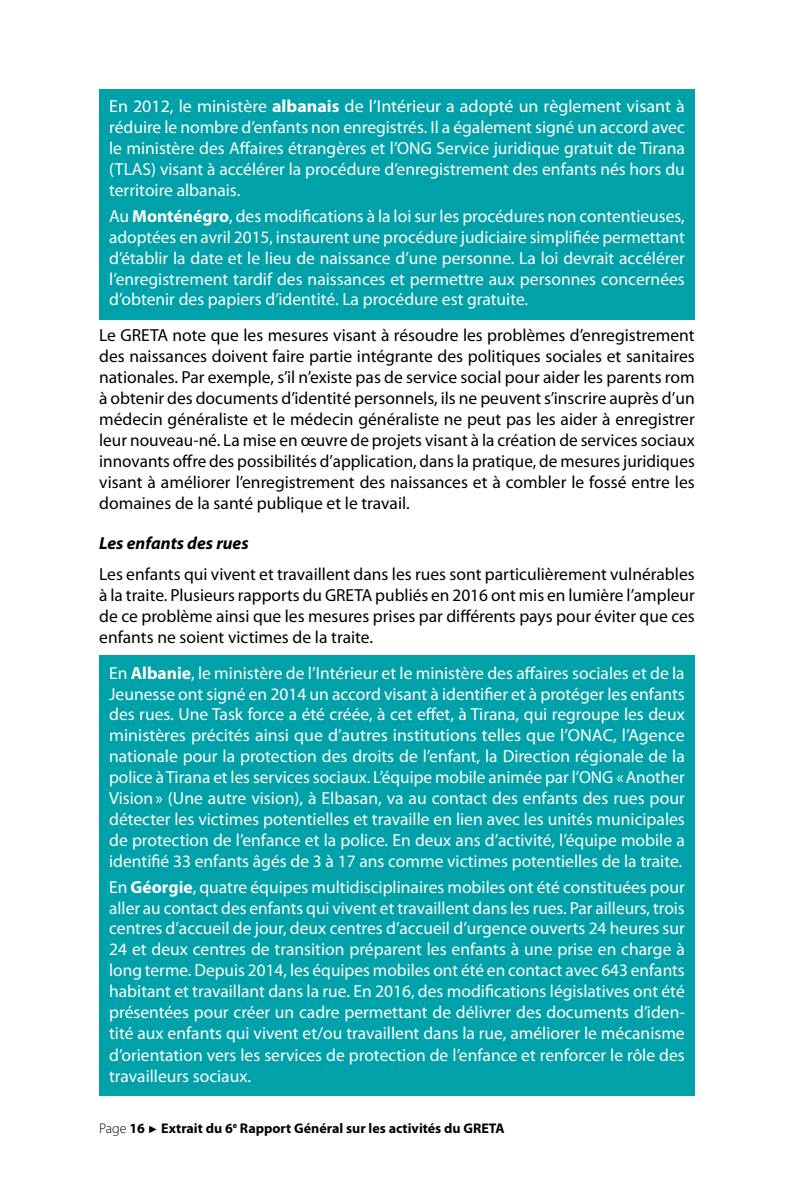
<style>
.page{position:relative;width:794px;height:1191px;background:#fff}
.page>*{position:absolute;margin:0;border:0;box-sizing:border-box;transform-origin:0 0}
.t1{font:17.5px/20.8px "Myriad Pro";color:#fff;text-align:justify}
.t2{font:17.5px/20.8px "Myriad Pro";color:#000;text-align:justify}
.t3{font:italic 700 17.5px "Myriad Pro";color:#000}
.t4{font:700 14px "Myriad Pro";color:#000}
.s1{font-weight:700}
.s2{font-weight:300}
.s3{font-family:"Arial";font-weight:400;font-size:10.5px}
</style>
<div class="page">
<div style="left:99px;top:89px;width:595px;height:121px;background:#00a1a9"></div>
<div style="left:99px;top:199px;width:595px;height:121px;background:#00a1a9"></div>
<div style="left:99px;top:655px;width:595px;height:226px;background:#00a1a9"></div>
<div style="left:99px;top:869px;width:595px;height:227px;background:#00a1a9"></div>
<p class="t1" style="left:109px;top:96px;width:577px">En 2012, le ministère <span class="s1">albanais</span> de l’Intérieur a adopté un règlement visant à réduire le nombre d’enfants non enregistrés. Il a également signé un accord avec le ministère des Affaires étrangères et l’ONG Service juridique gratuit de Tirana (TLAS) visant à accélérer la procédure d’enregistrement des enfants nés hors du territoire albanais.</p>
<p class="t1" style="left:109px;top:205px;width:577px">Au <span class="s1">Monténégro</span>, des modifications à la loi sur les procédures non contentieuses, adoptées en avril 2015, instaurent une procédure judiciaire simplifiée permettant d’établir la date et le lieu de naissance d’une personne. La loi devrait accélérer l’enregistrement tardif des naissances et permettre aux personnes concernées d’obtenir des papiers d’identité. La procédure est gratuite.</p>
<p class="t2" style="left:99px;top:325px;width:597px">Le GRETA note que les mesures visant à résoudre les problèmes d’enregistrement des naissances doivent faire partie intégrante des politiques sociales et sanitaires nationales. Par exemple, s’il n’existe pas de service social pour aider les parents rom à obtenir des documents d’identité personnels, ils ne peuvent s’inscrire auprès d’un médecin généraliste et le médecin généraliste ne peut pas les aider à enregistrer leur nouveau-né. La mise en œuvre de projets visant à la création de services sociaux innovants offre des possibilités d’application, dans la pratique, de mesures juridiques visant à améliorer l’enregistrement des naissances et à combler le fossé entre les domaines de la santé publique et le travail.</p>
<p class="t3" style="left:99px;top:532px;width:151px">Les enfants des rues</p>
<p class="t2" style="left:99px;top:563px;width:597px">Les enfants qui vivent et travaillent dans les rues sont particulièrement vulnérables à la traite. Plusieurs rapports du GRETA publiés en 2016 ont mis en lumière l’ampleur de ce problème ainsi que les mesures prises par différents pays pour éviter que ces enfants ne soient victimes de la traite.</p>
<p class="t1" style="left:109px;top:662px;width:577px">En <span class="s1">Albanie</span>, le ministère de l’Intérieur et le ministère des affaires sociales et de la Jeunesse ont signé en 2014 un accord visant à identifier et à protéger les enfants des rues. Une Task force a été créée, à cet effet, à Tirana, qui regroupe les deux ministères précités ainsi que d’autres institutions telles que l’ONAC, l’Agence nationale pour la protection des droits de l’enfant, la Direction régionale de la police à Tirana et les services sociaux. L’équipe mobile animée par l’ONG «Another Vision» (Une autre vision), à Elbasan, va au contact des enfants des rues pour détecter les victimes potentielles et travaille en lien avec les unités municipales de protection de l’enfance et la police. En deux ans d’activité, l’équipe mobile a identifié 33 enfants âgés de 3 à 17 ans comme victimes potentielles de la traite.</p>
<p class="t1" style="left:109px;top:876px;width:577px">En <span class="s1">Géorgie</span>, quatre équipes multidisciplinaires mobiles ont été constituées pour aller au contact des enfants qui vivent et travaillent dans les rues. Par ailleurs, trois centres d’accueil de jour, deux centres d’accueil d’urgence ouverts 24 heures sur 24 et deux centres de transition préparent les enfants à une prise en charge à long terme. Depuis 2014, les équipes mobiles ont été en contact avec 643 enfants habitant et travaillant dans la rue. En 2016, des modifications législatives ont été présentées pour créer un cadre permettant de délivrer des documents d’iden&shy;tité aux enfants qui vivent et/ou travaillent dans la rue, améliorer le mécanisme d’orientation vers les services de protection de l’enfance et renforcer le rôle des travailleurs sociaux.</p>
<p class="t4" style="left:99px;top:1119px;width:407px"><span class="s2">Page</span> 16 <span class="s3">►</span> Extrait du 6<sup>e</sup> Rapport Général sur les activités du GRETA</p>
</div>
